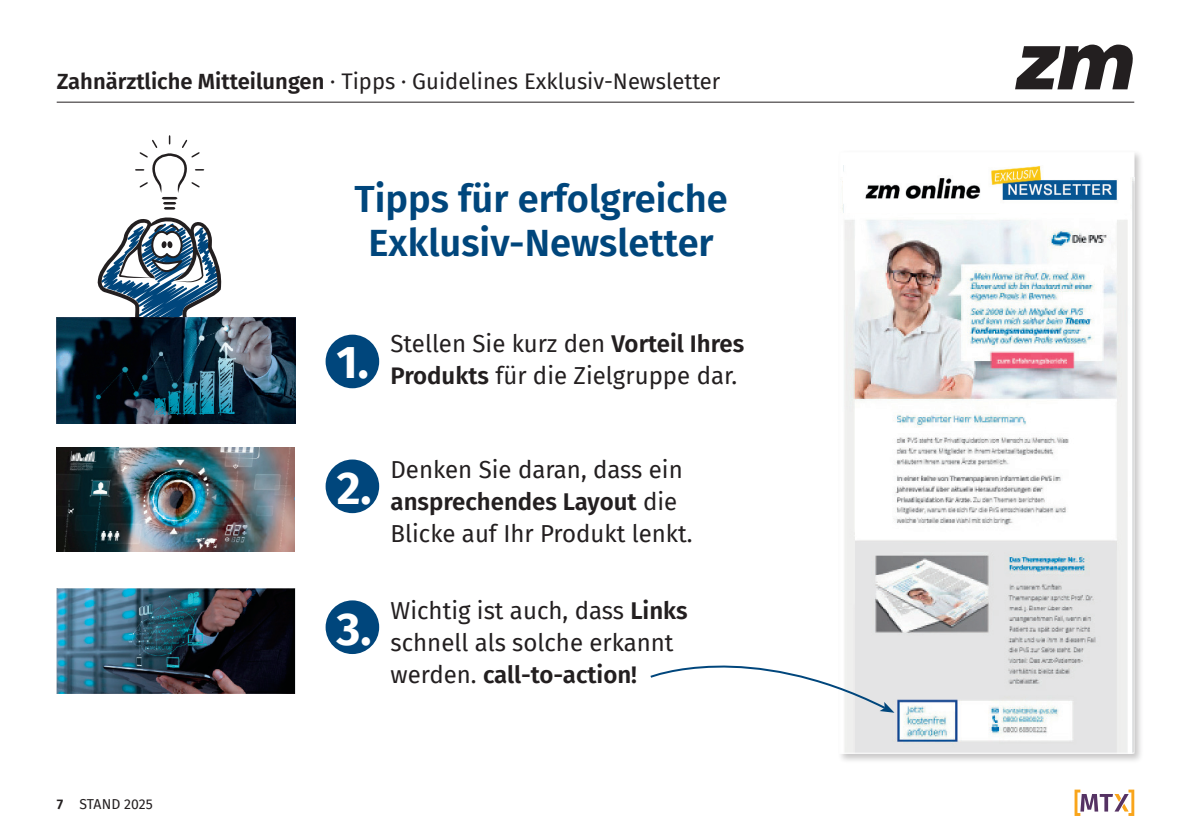
<style>
.page{position:relative;width:1191px;height:840px;background:#fff}
.page>*{position:absolute;margin:0;border:0;box-sizing:border-box;transform-origin:0 0}
.t1{font:700 46px "Fira Sans";color:#fff}
.t2{font:600 38px/44px "Fira Sans";color:#00467c;text-align:center}
.t3{font:24px/32px "Fira Sans";color:#231f20}
.t4{font:22px "Fira Sans";color:#231f20}
.t5{font:14px "Fira Sans";color:#231f20}
.s1{font-weight:600}
</style>
<div class="page">
<hr style="left:57px;top:102px;width:1077px;height:1px;background:#231f20">
<svg style="left:1074px;top:789px;width:60px;height:26px"></svg>
<svg style="left:1015px;top:44px;width:118px;height:45px"></svg>
<div style="left:837px;top:149px;width:307px;height:614px;background:#231f20;opacity:.25"></div>
<img style="left:841px;top:178px;width:291px;height:573px">
<img style="left:844px;top:165px;width:285px;height:47px">
<svg style="left:135px;top:135px;width:69px;height:74px"></svg>
<svg style="left:97px;top:217px;width:125px;height:101px"></svg>
<div style="left:325px;top:334px;width:54px;height:54px;background:#00467c;border-radius:50%"></div>
<div style="left:325px;top:459px;width:54px;height:54px;background:#00467c;border-radius:50%"></div>
<div style="left:325px;top:600px;width:54px;height:53px;background:#00467c;border-radius:50%"></div>
<img style="left:57px;top:318px;width:238px;height:105px">
<img style="left:57px;top:447px;width:237px;height:104px">
<img style="left:57px;top:588px;width:238px;height:105px">
<svg style="left:650px;top:639px;width:244px;height:73px"></svg>
<p class="t4" style="left:57px;top:64px;width:665px"><span class="s1">Zahnärztliche Mitteilungen</span> · Tipps · Guidelines Exklusiv-N ewsletter</p>
<h2 class="t2" style="left:354px;top:174px;width:375px">Tipps für erfolgreiche<br>Exklusiv-Newsletter</h2>
<p class="t5" style="left:57px;top:793px;width:97px"><span class="s1">7</span> Stand 2025</p>
<h1 class="t1" style="left:336px;top:322px;width:34px">1.</h1>
<p class="t3" style="left:390px;top:326px;width:355px">Stellen Sie kurz den <span class="s1">Vorteil Ihres<br>Produkts</span> für die Zielgruppe dar.</p>
<h1 class="t1" style="left:337px;top:449px;width:36px">2.</h1>
<p class="t3" style="left:390px;top:453px;width:304px">Denken Sie daran, dass ein <span class="s1">ansprechendes Layout</span> die<br>Blicke auf Ihr Produkt lenkt.</p>
<h1 class="t1" style="left:336px;top:589px;width:36px">3.</h1>
<p class="t3" style="left:390px;top:593px;width:299px">Wichtig ist auch, dass <span class="s1">Links </span>schnell als solche erkannt werden. <span class="s1">call-to-action!</span></p>
</div>
